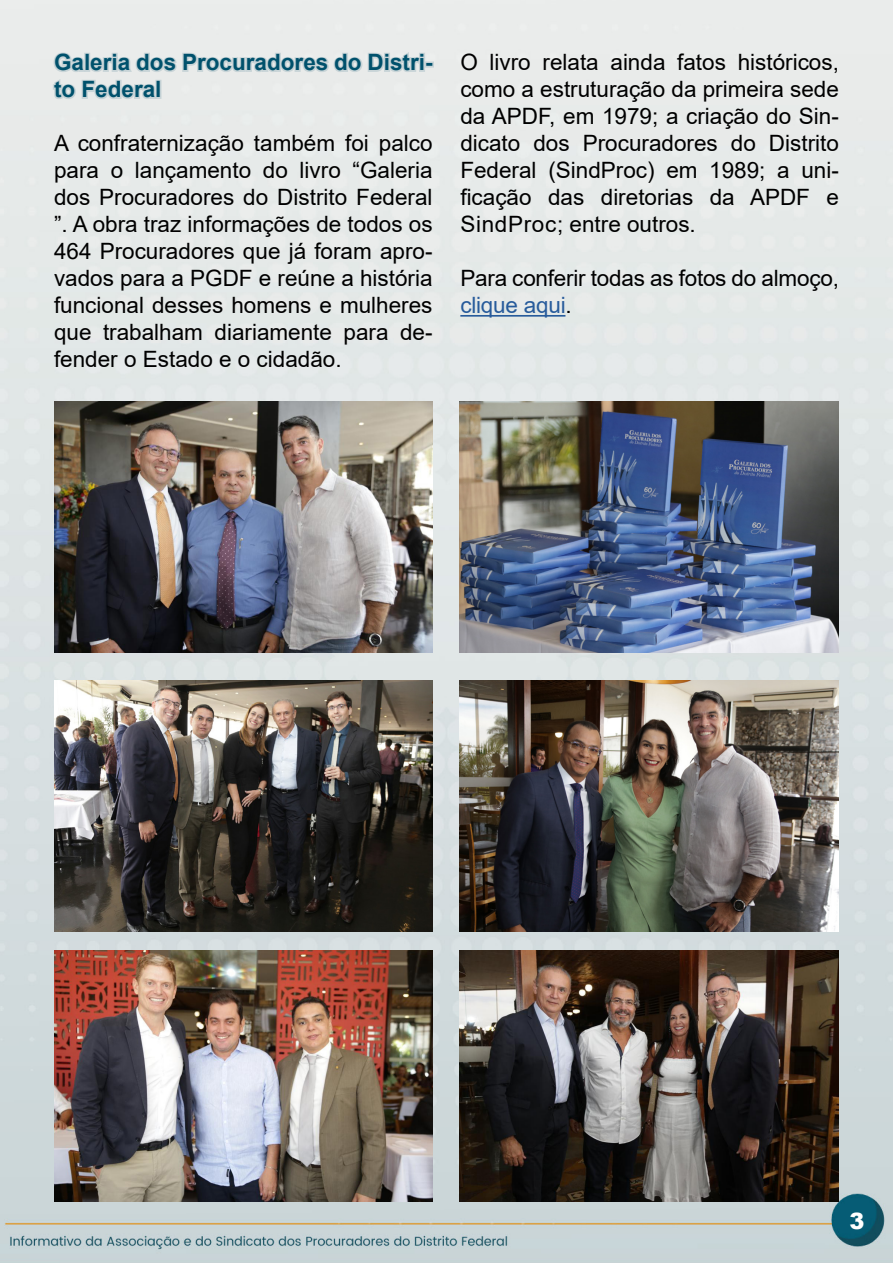
<style>
.page{position:relative;width:893px;height:1263px;background:#fff}
.page>*{position:absolute;margin:0;border:0;box-sizing:border-box;transform-origin:0 0}
.t1{font:22.5px/27px "Arial";color:#000;text-align:justify}
.t2{font:700 22.5px/27px "Arial";color:#00516c}
.t3{font:900 22.5px "Arial";color:#fff}
.s1{color:#275b9b}
</style>
<div class="page">
<img style="left:0;top:0;width:893px;height:1263px">
<div style="left:425px;top:61px;width:9px;height:7px;border:3px solid #c8d4d7"></div>
<svg style="left:51px;top:30px;width:374px;height:72px;background:#e1e6e5"></svg>
<div style="left:155px;top:80px;width:6px;height:19px;border:3px solid #c8d4d7"></div>
<hr style="left:460px;top:315px;width:105px;height:2px;background:#275b9b">
<img style="left:54px;top:402px;width:379px;height:251px">
<img style="left:460px;top:402px;width:378px;height:251px">
<img style="left:54px;top:680px;width:379px;height:251px">
<img style="left:460px;top:680px;width:378px;height:251px">
<img style="left:54px;top:950px;width:379px;height:251px">
<img style="left:460px;top:950px;width:378px;height:251px">
<p class="t2" style="left:54px;top:49px;width:380px">Galeria dos Procuradores do Distri&shy;to Federal</p>
<p class="t1" style="left:54px;top:130px;width:380px">A confraternização também foi palco para o lançamento do livro “Galeria dos Procuradores do Distrito Federal ”. A obra traz informações de todos os 464 Procuradores que já foram apro&shy;vados para a PGDF e reúne a história funcional desses homens e mulheres que trabalham diariamente para de&shy;fender o Estado e o cidadão.</p>
<p class="t1" style="left:460px;top:49px;width:380px">O livro relata ainda fatos históricos, como a estruturação da primeira sede da APDF, em 1979; a criação do Sin&shy;dicato dos Procuradores do Distrito Federal (SindProc) em 1989; a uni&shy;ficação das diretorias da APDF e SindProc; entre outros.</p>
<p class="t1" style="left:460px;top:265px;width:380px">Para conferir todas as fotos do almoço, <span class="s1">clique aqui</span>.</p>
<p class="t3" style="left:849px;top:1204px;width:17px">3</p>
</div>
